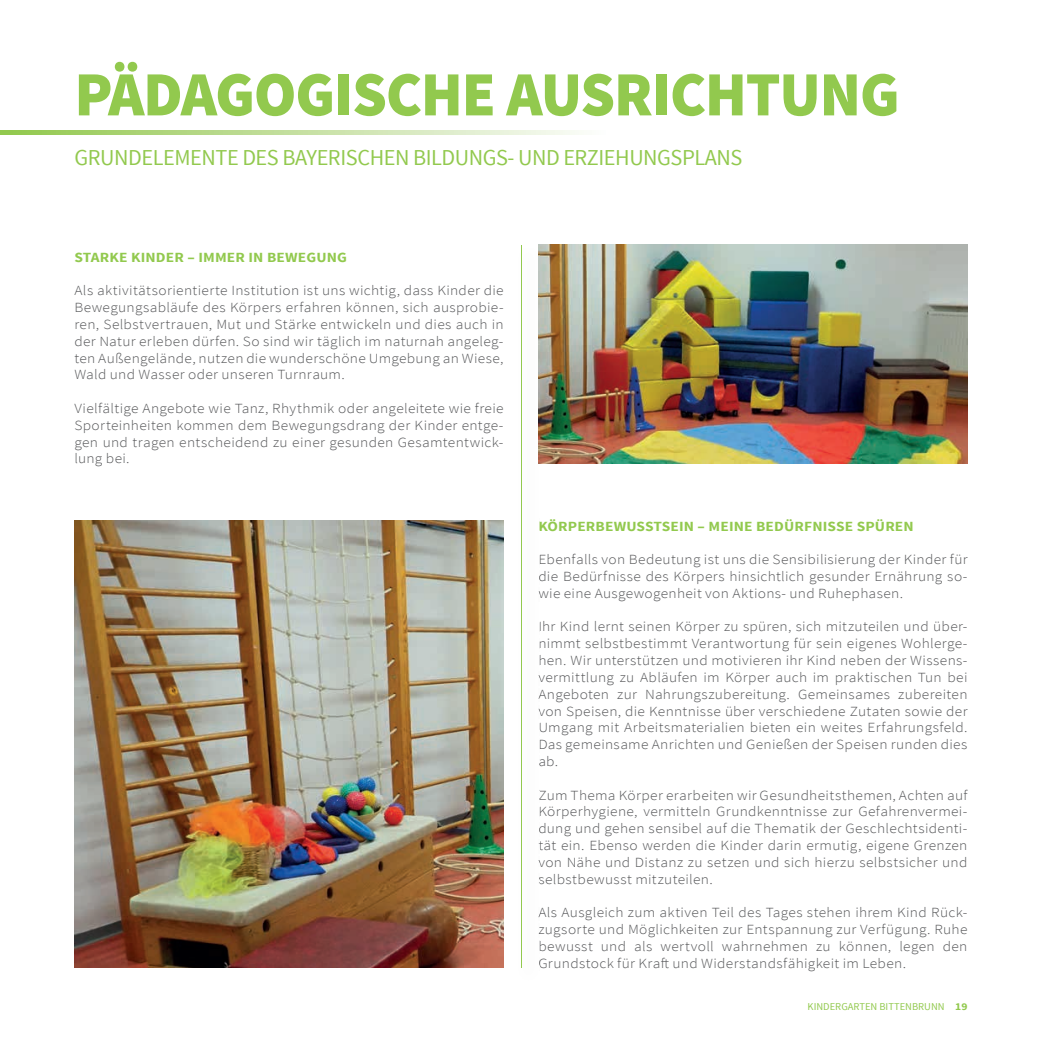
<style>
.page{position:relative;width:1042px;height:1042px;background:#fff}
.page>*{position:absolute;margin:0;border:0;box-sizing:border-box;transform-origin:0 0}
.t1{font:900 63px "Source Sans Pro";letter-spacing:-.02em;color:#92c94e}
.t2{font:22.75px "Source Sans Pro";letter-spacing:-.02em;color:#92c94e}
.t3{font:300 14px/16.8px "Source Sans Pro";letter-spacing:.02em;color:#57585a;text-align:justify;scale:1.1 1}
.t4{font:700 14px "Source Sans Pro";letter-spacing:.01em;color:#92c94e;scale:1.1 1}
.t5{font:10.5px "Source Sans Pro";color:#92c94e}
.s1{font-weight:700}
</style>
<div class="page">
<svg style="left:0;top:130px;width:577px;height:5px;background:#c3df9e"></svg>
<img style="left:74px;top:521px;width:430px;height:446px">
<img style="left:540px;top:245px;width:427px;height:218px">
<img style="left:521px;top:244px;width:19px;height:724px">
<svg style="left:539px;top:519px;width:1px;height:12px"></svg>
<svg style="left:539px;top:554px;width:1px;height:47px"></svg>
<svg style="left:538px;top:671px;width:2px;height:95px"></svg>
<svg style="left:538px;top:789px;width:2px;height:78px"></svg>
<svg style="left:538px;top:907px;width:2px;height:61px"></svg>
<hr style="left:521px;top:245px;width:1px;height:722px;background:#92c94e">
<h1 class="t1" style="left:74px;top:53px;width:827px">PÄDAGOGISCHE AUSRICHTUNG</h1>
<h2 class="t2" style="left:74px;top:143px;width:669px">GRUNDELEMENTE DES BAYERISCHEN BILDUNGS- UND ERZIEHUNGSPLANS</h2>
<p class="t4" style="left:74px;top:248px;width:249px">STARKE KINDER – IMMER IN BEWEGUNG</p>
<p class="t3" style="left:74px;top:282px;width:392px">Als aktivitätsorientierte Institution ist uns wichtig, dass Kinder die Bewegungsabläufe des Körpers erfahren können, sich ausprobie&shy;ren, Selbstvertrauen, Mut und Stärke entwickeln und dies auch in der Natur erleben dürfen. So sind wir täglich im naturnah angeleg&shy;ten Außengelände, nutzen die wunderschöne Umgebung an Wiese, Wald und Wasser oder unseren Turnraum.</p>
<p class="t3" style="left:74px;top:400px;width:392px">Vielfältige Angebote wie Tanz, Rhythmik oder angeleitete wie freie Sporteinheiten kommen dem Bewegungsdrang der Kinder entge&shy;gen und tragen entscheidend zu einer gesunden Gesamtentwick&shy;lung bei.</p>
<p class="t4" style="left:538px;top:517px;width:343px">KÖRPERBEWUSSTSEIN – MEINE BEDÜRFNISSE SPÜREN</p>
<p class="t3" style="left:538px;top:551px;width:392px">Ebenfalls von Bedeutung ist uns die Sensibilisierung der Kinder für die Bedürfnisse des Körpers hinsichtlich gesunder Ernährung so&shy;wie eine Ausgewogenheit von Aktions- und Ruhephasen.</p>
<p class="t3" style="left:538px;top:618px;width:392px">Ihr Kind lernt seinen Körper zu spüren, sich mitzuteilen und über&shy;nimmt selbstbestimmt Verantwortung für sein eigenes Wohlerge&shy;hen. Wir unterstützen und motivieren ihr Kind neben der Wissens&shy;vermittlung zu Abläufen im Körper auch im praktischen Tun bei Angeboten zur Nahrungszubereitung. Gemeinsames zubereiten von Speisen, die Kenntnisse über verschiedene Zutaten sowie der Umgang mit Arbeitsmaterialien bieten ein weites Erfahrungsfeld.<br>Das gemeinsame Anrichten und Genießen der Speisen runden dies ab.</p>
<p class="t3" style="left:538px;top:786px;width:392px">Zum Thema Körper erarbeiten wir Gesundheitsthemen, Achten auf Körperhygiene, vermitteln Grundkenntnisse zur Gefahrenvermei&shy;dung und gehen sensibel auf die Thematik der Geschlechtsidenti&shy;tät ein. Ebenso werden die Kinder darin ermutig, eigene Grenzen von Nähe und Distanz zu setzen und sich hierzu selbstsicher und selbstbewusst mitzuteilen.</p>
<p class="t3" style="left:538px;top:904px;width:392px">Als Ausgleich zum aktiven Teil des Tages stehen ihrem Kind Rück&shy;zugsorte und Möglichkeiten zur Entspannung zur Verfügung. Ruhe bewusst und als wertvoll wahrnehmen zu können, legen den Grundstock für Kraft und Widerstandsfähigkeit im Leben.</p>
<p class="t5" style="left:807px;top:1000px;width:161px">KINDERGARTEN BITTENBRUNN <span class="s1">19</span></p>
</div>
